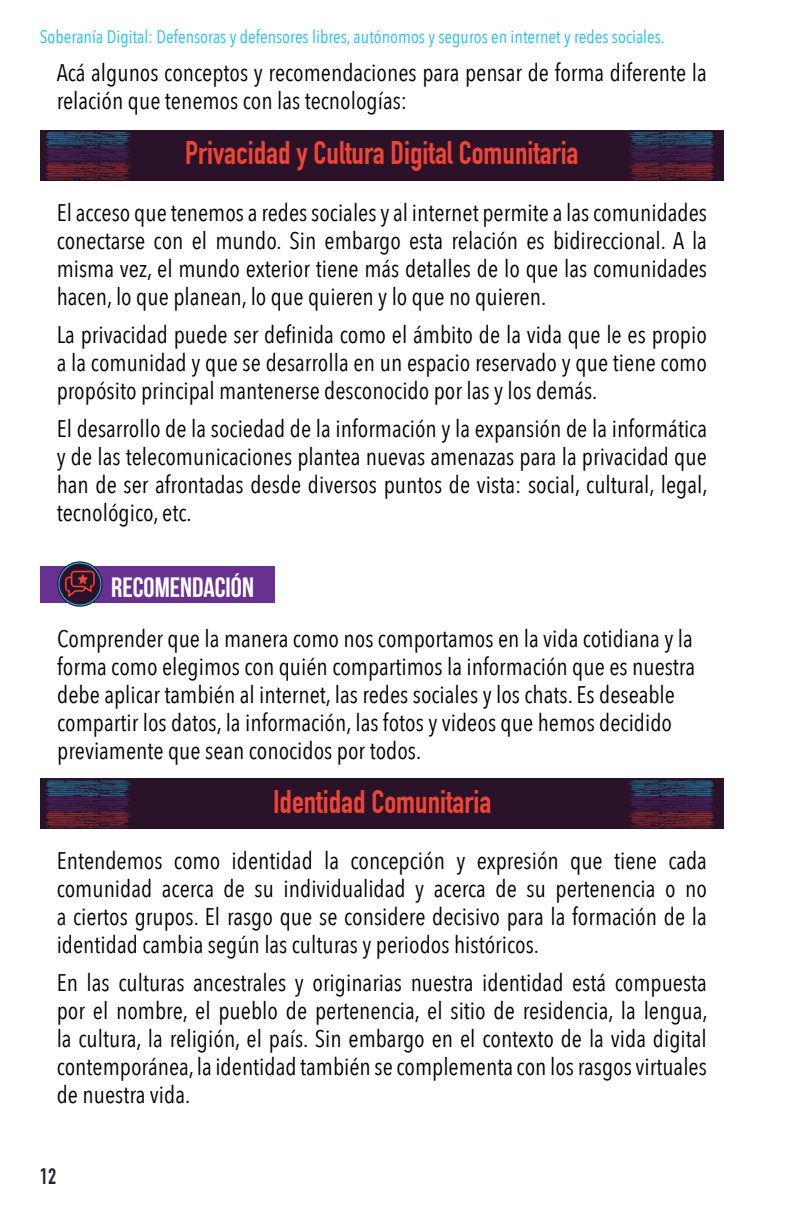
<style>
.page{position:relative;width:792px;height:1224px;background:#fff}
.page>*{position:absolute;margin:0;border:0;box-sizing:border-box;transform-origin:0 0}
.t1{font:700 32px "DIN Condensed";color:#ef4436}
.t2{font:28px "Bebas Neue";color:#fff}
.t3{font:24px/28px "Avenir Next Condensed";color:#000;text-align:justify}
.t4{font:700 22px "DIN Condensed";color:#202736}
.t5{font:18px "Avenir Next Condensed";color:#21bff0}
</style>
<div class="page">
<div style="left:40px;top:566px;width:235px;height:36px;background:#683090"></div>
<svg style="left:57px;top:561px;width:46px;height:46px"></svg>
<svg style="left:58px;top:563px;width:43px;height:43px"></svg>
<div style="left:59px;top:564px;width:41px;height:40px;background:#2a132a;border-radius:50%"></div>
<svg style="left:65px;top:571px;width:30px;height:26px"></svg>
<div style="left:40px;top:130px;width:684px;height:51px;background:#2a1329"></div>
<div style="left:40px;top:779px;width:684px;height:50px;background:#2a1329"></div>
<svg style="left:45px;top:132px;width:87px;height:47px"></svg>
<svg style="left:45px;top:780px;width:87px;height:48px"></svg>
<svg style="left:628px;top:132px;width:87px;height:47px"></svg>
<svg style="left:628px;top:780px;width:87px;height:48px"></svg>
<p class="t5" style="left:40px;top:22px;width:627px">Soberanía Digital: Defensoras y defensores libres, autónomos y seguros en internet y redes sociales.</p>
<p class="t3" style="left:57px;top:57px;width:652px">Acá algunos conceptos y recomendaciones para pensar de forma diferente la relación que tenemos con las tecnologías:</p>
<h1 class="t1" style="left:185px;top:134px;width:395px">Privacidad y Cultura Digital Comunitaria</h1>
<p class="t3" style="left:57px;top:197px;width:652px">El acceso que tenemos a redes sociales y al internet permite a las comunidades conectarse con el mundo. Sin embargo esta relación es bidireccional. A la misma vez, el mundo exterior tiene más detalles de lo que las comunidades hacen, lo que planean, lo que quieren y lo que no quieren.</p>
<p class="t3" style="left:57px;top:319px;width:652px">La privacidad puede ser definida como el ámbito de la vida que le es propio a la comunidad y que se desarrolla en un espacio reservado y que tiene como propósito principal mantenerse desconocido por las y los demás.</p>
<p class="t3" style="left:57px;top:413px;width:652px">El desarrollo de la sociedad de la información y la expansión de la informática y de las telecomunicaciones plantea nuevas amenazas para la privacidad que han de ser afrontadas desde diversos puntos de vista: social, cultural, legal, tecnológico, etc.</p>
<p class="t2" style="left:111px;top:572px;width:144px">RECOMENDACIÓN</p>
<p class="t3" style="left:57px;top:623px;width:639px;text-align:left">Comprender que la manera como nos comportamos en la vida cotidiana y la forma como elegimos con quién compartimos la información que es nuestra debe aplicar también al internet, las redes sociales y los chats. Es deseable compartir los datos, la información, las fotos y videos que hemos decidido previamente que sean conocidos por todos.</p>
<h1 class="t1" style="left:273px;top:783px;width:220px">Identidad Comunitaria</h1>
<p class="t3" style="left:57px;top:846px;width:652px">Entendemos como identidad la concepción y expresión que tiene cada comunidad acerca de su individualidad y acerca de su pertenencia o no a ciertos grupos. El rasgo que se considere decisivo para la formación de la identidad cambia según las culturas y periodos históricos.</p>
<p class="t3" style="left:57px;top:968px;width:653px">En las culturas ancestrales y originarias nuestra identidad está compuesta por el nombre, el pueblo de pertenencia, el sitio de residencia, la lengua, la cultura, la religión, el país. Sin embargo en el contexto de la vida digital contemporánea, la identidad también se complementa con los rasgos virtuales de nuestra vida.</p>
<p class="t4" style="left:40px;top:1164px;width:18px">12</p>
</div>
